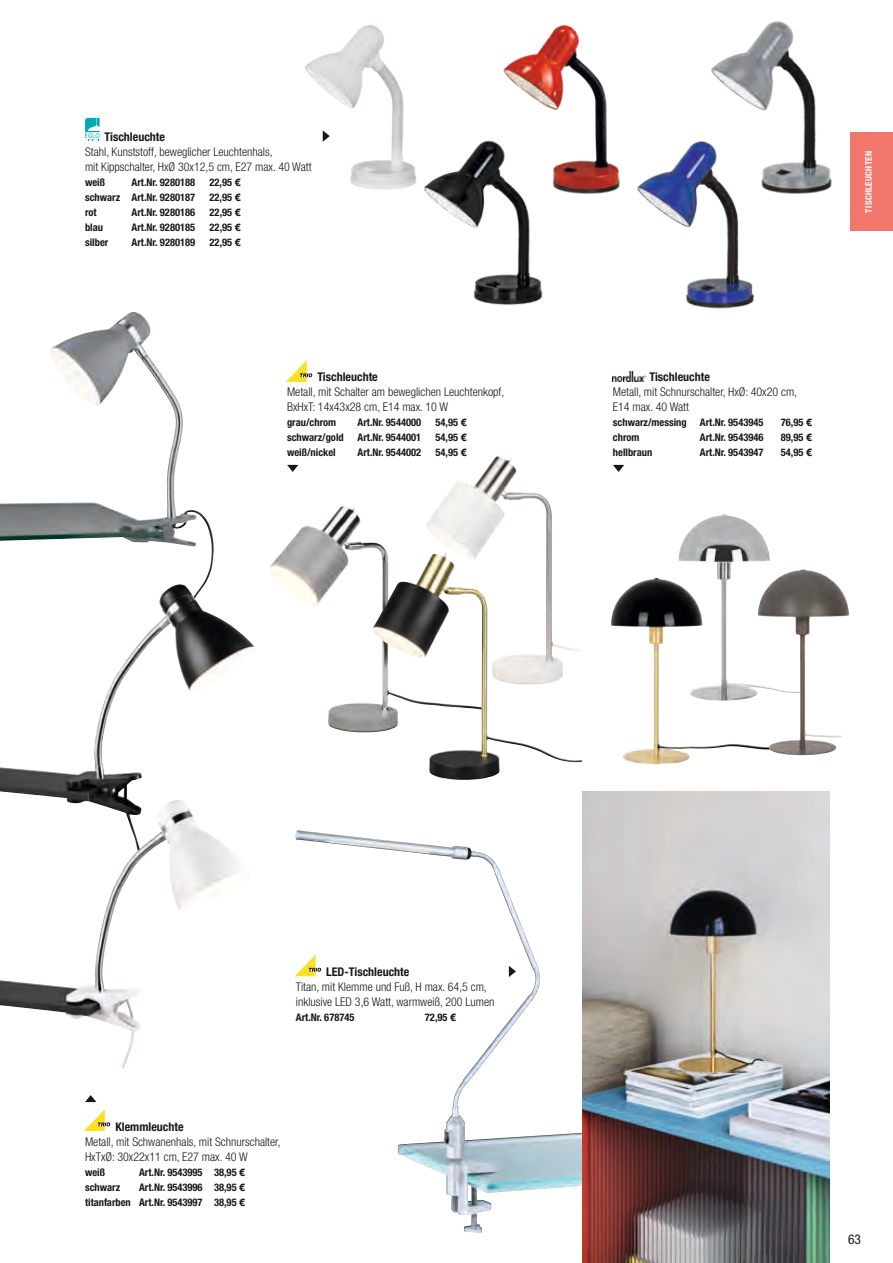
<style>
.page{position:relative;width:893px;height:1263px;background:#fff}
.page>*{position:absolute;margin:0;border:0;box-sizing:border-box;transform-origin:0 0}
.t1{font:condensed 13.5px "Helvetica Neue LT Pro";color:#171818}
.t2{font:300 condensed 12px/15px "Helvetica Neue LT Pro";color:#171818}
.t3{font:700 condensed 12px "Helvetica Neue LT Pro";color:#171818}
.t4{font:700 condensed 10.5px/15px "Helvetica Neue LT Pro";color:#171818;text-align:right}
.t5{font:700 condensed 9px "Helvetica Neue LT Pro";letter-spacing:.03em;color:#fff}
.s1{font-family:"Linotype Euro Font Ato F";font-weight:400;font-stretch:normal}
</style>
<div class="page">
<div style="left:850px;top:133px;width:43px;height:98px;background:#f1776c"></div>
<svg style="left:85px;top:1110px;width:25px;height:20px"></svg>
<svg style="left:287px;top:361px;width:25px;height:20px"></svg>
<img style="left:296px;top:832px;width:286px;height:401px">
<svg style="left:85px;top:118px;width:15px;height:23px"></svg>
<img style="left:304px;top:25px;width:100px;height:165px">
<img style="left:393px;top:133px;width:150px;height:172px">
<img style="left:472px;top:24px;width:135px;height:172px">
<img style="left:604px;top:133px;width:151px;height:176px">
<img style="left:682px;top:21px;width:178px;height:175px">
<img style="left:50px;top:312px;width:112px;height:94px">
<img style="left:269px;top:506px;width:118px;height:226px">
<img style="left:425px;top:457px;width:127px;height:95px">
<img style="left:0;top:584px;width:179px;height:271px">
<img style="left:0;top:800px;width:176px;height:268px">
<img style="left:613px;top:372px;width:32px;height:9px">
<img style="left:582px;top:792px;width:247px;height:471px">
<img style="left:372px;top:552px;width:210px;height:228px">
<img style="left:611px;top:578px;width:147px;height:186px">
<img style="left:679px;top:514px;width:91px;height:187px">
<img style="left:758px;top:569px;width:91px;height:186px">
<svg style="left:296px;top:956px;width:25px;height:20px"></svg>
<svg style="left:323px;top:130px;width:7px;height:12px"></svg>
<svg style="left:287px;top:465px;width:11px;height:7px"></svg>
<svg style="left:613px;top:465px;width:11px;height:7px"></svg>
<svg style="left:85px;top:1095px;width:11px;height:7px"></svg>
<svg style="left:509px;top:966px;width:7px;height:11px"></svg>
<p class="t3" style="left:105px;top:129px;width:62px">Tischleuchte</p>
<p class="t2" style="left:85px;top:144px;width:228px">Stahl, Kunststoff, beweglicher Leuchtenhals,<br>mit Kippschalter, HxØ 30x12,5 cm, E27 max. 40 Watt</p>
<p class="t4" style="left:85px;top:175px;width:22px">weiß</p>
<p class="t4" style="left:132px;top:175px;width:65px">Art.Nr. 9280188</p>
<p class="t4" style="left:210px;top:175px;width:33px">22,95 <span class="s1">L</span></p>
<p class="t4" style="left:85px;top:190px;width:112px">schwarz Art.Nr. 9280187</p>
<p class="t4" style="left:210px;top:190px;width:33px">22,95 <span class="s1">L</span></p>
<p class="t4" style="left:85px;top:205px;width:13px">rot</p>
<p class="t4" style="left:132px;top:205px;width:65px">Art.Nr. 9280186</p>
<p class="t4" style="left:210px;top:205px;width:33px">22,95 <span class="s1">L</span></p>
<p class="t4" style="left:85px;top:220px;width:20px">blau</p>
<p class="t4" style="left:132px;top:220px;width:65px">Art.Nr. 9280185</p>
<p class="t4" style="left:210px;top:220px;width:33px">22,95 <span class="s1">L</span></p>
<p class="t4" style="left:85px;top:235px;width:25px">silber</p>
<p class="t4" style="left:132px;top:235px;width:65px">Art.Nr. 9280189</p>
<p class="t4" style="left:210px;top:235px;width:33px">22,95 <span class="s1">L</span></p>
<p class="t3" style="left:317px;top:370px;width:62px">Tischleuchte</p>
<p class="t2" style="left:287px;top:384px;width:219px">Metall, mit Schalter am beweglichen Leuchtenkopf,<br>BxHxT: 14x43x28 cm, E14 max. 10 W</p>
<p class="t4" style="left:287px;top:415px;width:51px">grau/chrom</p>
<p class="t4" style="left:358px;top:415px;width:65px">Art.Nr. 9544000</p>
<p class="t4" style="left:436px;top:415px;width:33px">54,95 <span class="s1">L</span></p>
<p class="t4" style="left:287px;top:430px;width:58px">schwarz/gold</p>
<p class="t4" style="left:358px;top:430px;width:65px">Art.Nr. 9544001</p>
<p class="t4" style="left:436px;top:430px;width:33px">54,95 <span class="s1">L</span></p>
<p class="t4" style="left:287px;top:445px;width:50px">weiß/nickel</p>
<p class="t4" style="left:358px;top:445px;width:65px">Art.Nr. 9544002</p>
<p class="t4" style="left:436px;top:445px;width:33px">54,95 <span class="s1">L</span></p>
<p class="t5" style="left:863px;top:212px;width:63px;rotate:-90deg">TISCHLEUCHTEN</p>
<p class="t3" style="left:650px;top:370px;width:62px">Tischleuchte</p>
<p class="t2" style="left:613px;top:384px;width:186px">Metall, mit Schnurschalter, HxØ: 40x20 cm,<br>E14 max. 40 Watt</p>
<p class="t4" style="left:613px;top:415px;width:75px">schwarz/messing</p>
<p class="t4" style="left:700px;top:415px;width:65px">Art.Nr. 9543945</p>
<p class="t4" style="left:781px;top:415px;width:33px">76,95 <span class="s1">L</span></p>
<p class="t4" style="left:613px;top:430px;width:28px">chrom</p>
<p class="t4" style="left:700px;top:430px;width:65px">Art.Nr. 9543946</p>
<p class="t4" style="left:781px;top:430px;width:33px">89,95 <span class="s1">L</span></p>
<p class="t4" style="left:613px;top:445px;width:41px">hellbraun</p>
<p class="t4" style="left:700px;top:445px;width:65px">Art.Nr. 9543947</p>
<p class="t4" style="left:781px;top:445px;width:33px">54,95 <span class="s1">L</span></p>
<p class="t3" style="left:326px;top:964px;width:85px">LED-Tischleuchte</p>
<p class="t2" style="left:296px;top:979px;width:200px">Titan, mit Klemme und Fuß, H max. 64,5 cm, inklusive LED 3,6 Watt, warmweiß, 200 Lumen</p>
<p class="t4" style="left:296px;top:1010px;width:60px">Art.Nr. 678745</p>
<p class="t4" style="left:425px;top:1010px;width:33px">72,95 <span class="s1">L</span></p>
<p class="t3" style="left:115px;top:1119px;width:70px">Klemmleuchte</p>
<p class="t2" style="left:85px;top:1134px;width:197px">Metall, mit Schwanenhals, mit Schnurschalter,<br>HxTxØ: 30x22x11 cm, E27 max. 40 W</p>
<p class="t4" style="left:85px;top:1164px;width:22px">weiß</p>
<p class="t4" style="left:139px;top:1164px;width:108px">Art.Nr. 9543995 38,95 <span class="s1">L</span></p>
<p class="t4" style="left:85px;top:1179px;width:37px">schwarz</p>
<p class="t4" style="left:85px;top:1179px;width:162px">Art.Nr. 9543996 38,95 <span class="s1">L<br></span>titanfarben Art.Nr. 9543997 38,95 <span class="s1">L</span></p>
<p class="t1" style="left:848px;top:1231px;width:14px">63</p>
</div>
